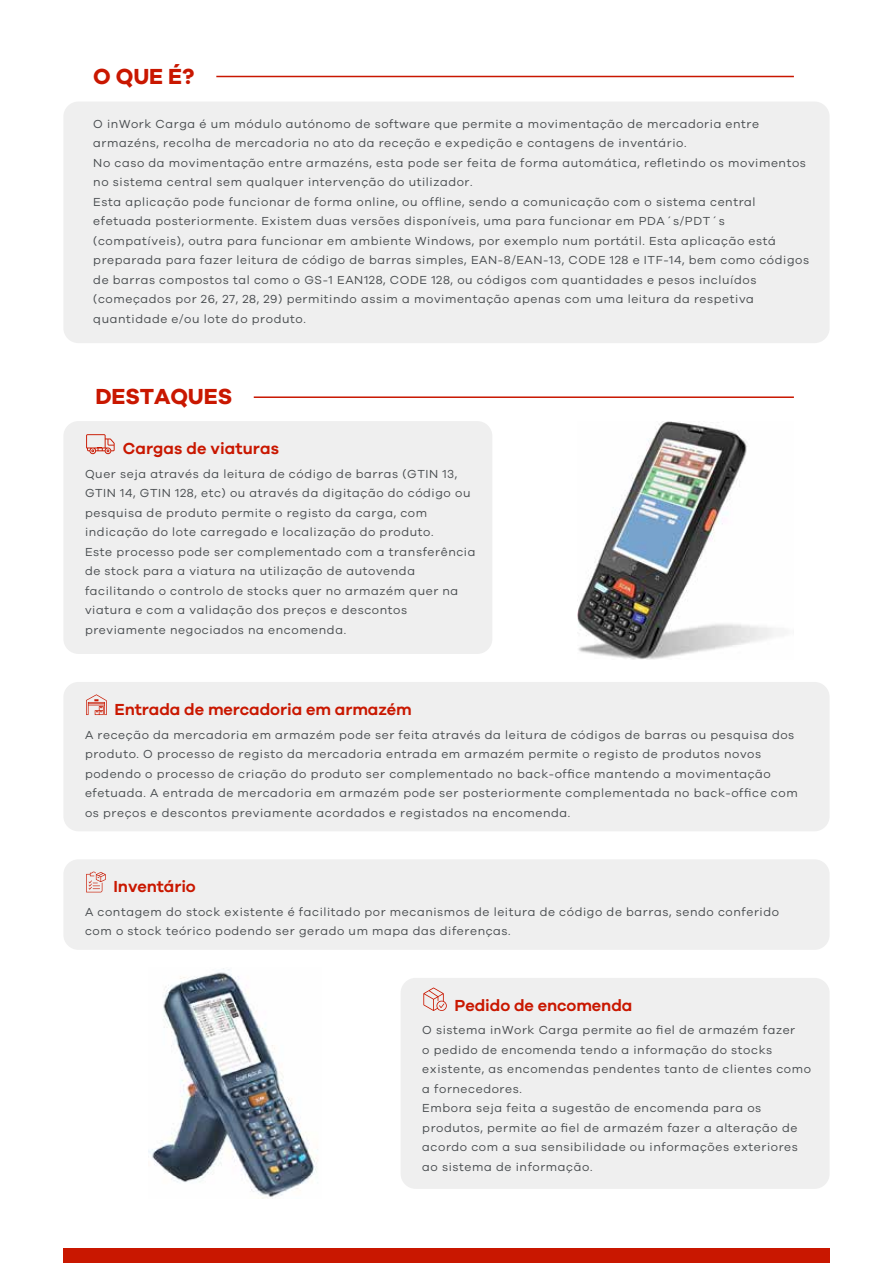
<style>
.page{position:relative;width:893px;height:1263px;background:#fff}
.page>*{position:absolute;margin:0;border:0;box-sizing:border-box;transform-origin:0 0}
.t1{font:700 22.5px "Galano Grotesque";letter-spacing:-.005em;color:#c91700}
.t2{font:600 16.5px "Galano Grotesque";letter-spacing:-.005em;color:#c91700}
.t3{font:12px/19.5px "Galano Grotesque";letter-spacing:.05em;color:#474b4e}
</style>
<div class="page">
<img style="left:577px;top:421px;width:197px;height:239px">
<div style="left:63px;top:1248px;width:767px;height:15px;background:#c91700"></div>
<div style="left:63px;top:102px;width:767px;height:241px;background:#efefef;border-radius:15px"></div>
<hr style="left:216px;top:76px;width:578px;height:1px;background:#c91700">
<div style="left:63px;top:421px;width:429px;height:233px;background:#efefef;border-radius:15px"></div>
<hr style="left:254px;top:396px;width:540px;height:2px;background:#c91700">
<div style="left:63px;top:682px;width:767px;height:149px;background:#efefef;border-radius:15px"></div>
<div style="left:63px;top:859px;width:767px;height:91px;background:#efefef;border-radius:15px"></div>
<div style="left:401px;top:978px;width:429px;height:211px;background:#efefef;border-radius:15px"></div>
<img style="left:148px;top:968px;width:170px;height:231px">
<svg style="left:86px;top:434px;width:29px;height:20px"></svg>
<svg style="left:86px;top:694px;width:21px;height:21px"></svg>
<svg style="left:86px;top:871px;width:20px;height:21px"></svg>
<svg style="left:423px;top:987px;width:24px;height:24px"></svg>
<h1 class="t1" style="left:93px;top:63px;width:103px">O QUE É?</h1>
<p class="t3" style="left:93px;top:114px;width:717px">O inWork Carga é um módulo autónomo de software que permite a movimentação de mercadoria entre armazéns, recolha de mercadoria no ato da receção e expedição e contagens de inventário.<br>No caso da movimentação entre armazéns, esta pode ser feita de forma automática, refletindo os movimentos no sistema central sem qualquer intervenção do utilizador.<br>Esta aplicação pode funcionar de forma online, ou offline, sendo a comunicação com o sistema central efetuada posteriormente. Existem duas versões disponíveis, uma para funcionar em PDA´s/PDT´s (compatíveis), outra para funcionar em ambiente Windows, por exemplo num portátil. Esta aplicação está preparada para fazer leitura de código de barras simples, EAN-8/EAN-13, CODE 128 e ITF-14, bem como códigos de barras compostos tal como o GS-1 EAN128, CODE 128, ou códigos com quantidades e pesos incluídos (começados por 26, 27, 28, 29) permitindo assim a movimentação apenas com uma leitura da respetiva quantidade e/ou lote do produto.</p>
<h1 class="t1" style="left:95px;top:383px;width:138px">DESTAQUES</h1>
<h2 class="t2" style="left:123px;top:438px;width:158px">Cargas de viaturas</h2>
<p class="t3" style="left:85px;top:463px;width:392px">Quer seja através da leitura de código de barras (GTIN 13, GTIN 14, GTIN 128, etc) ou através da digitação do código ou pesquisa de produto permite o registo da carga, com indicação do lote carregado e localização do produto.<br>Este processo pode ser complementado com a transferência de stock para a viatura na utilização de autovenda facilitando o controlo de stocks quer no armazém quer na viatura e com a validação dos preços e descontos previamente negociados na encomenda.</p>
<h2 class="t2" style="left:114px;top:699px;width:299px">Entrada de mercadoria em armazém</h2>
<p class="t3" style="left:85px;top:724px;width:714px">A receção da mercadoria em armazém pode ser feita através da leitura de códigos de barras ou pesquisa dos produto. O processo de registo da mercadoria entrada em armazém permite o registo de produtos novos podendo o processo de criação do produto ser complementado no back-office mantendo a movimentação efetuada. A entrada de mercadoria em armazém pode ser posteriormente complementada no back-office com os preços e descontos previamente acordados e registados na encomenda.</p>
<h2 class="t2" style="left:114px;top:876px;width:84px">Inventário</h2>
<p class="t3" style="left:85px;top:902px;width:695px">A contagem do stock existente é facilitado por mecanismos de leitura de código de barras, sendo conferido com o stock teórico podendo ser gerado um mapa das diferenças.</p>
<h2 class="t2" style="left:454px;top:995px;width:179px">Pedido de encomenda</h2>
<p class="t3" style="left:422px;top:1020px;width:390px">O sistema inWork Carga permite ao fiel de armazém fazer<br>o pedido de encomenda tendo a informação do stocks existente, as encomendas pendentes tanto de clientes como a fornecedores.<br>Embora seja feita a sugestão de encomenda para os produtos, permite ao fiel de armazém fazer a alteração de acordo com a sua sensibilidade ou informações exteriores ao sistema de informação.</p>
</div>
